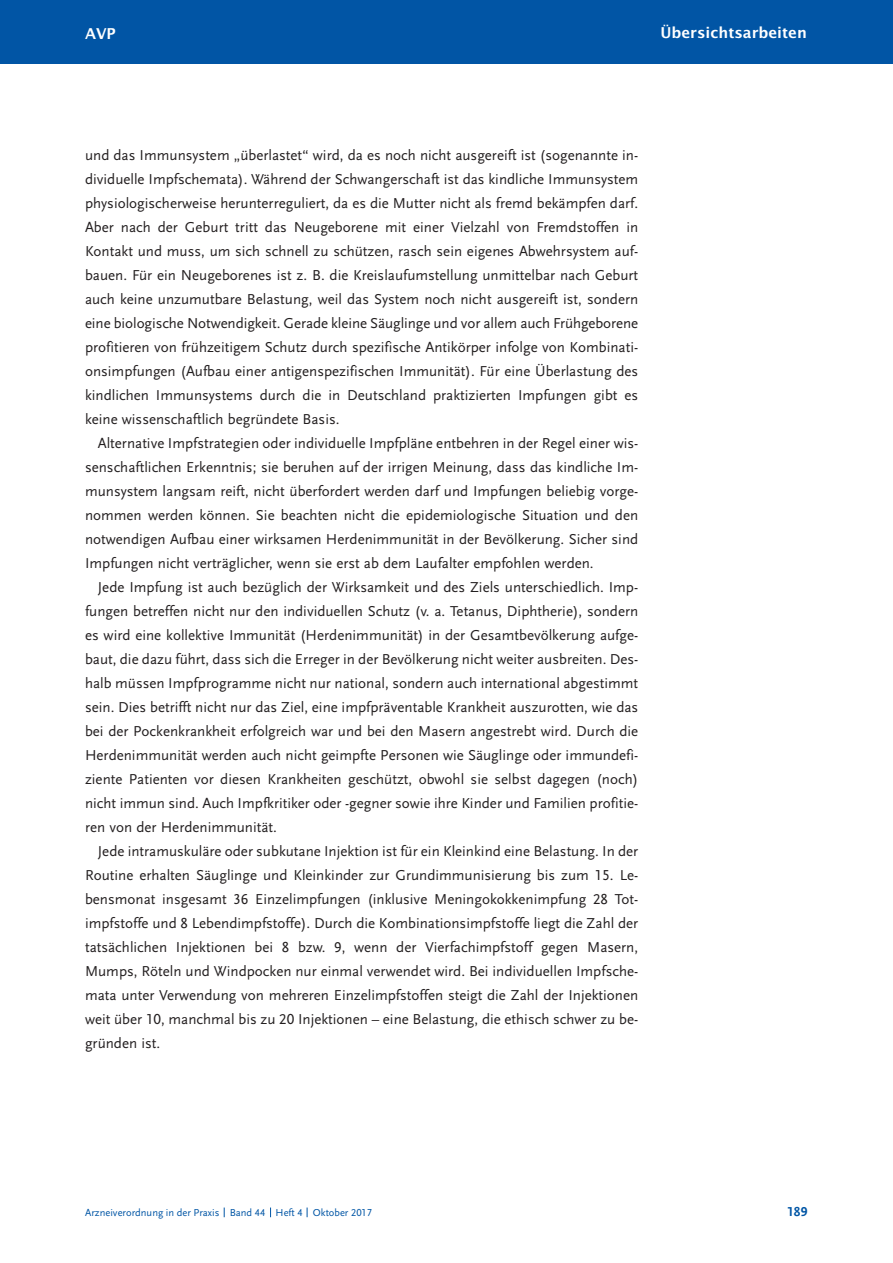
<style>
.page{position:relative;width:893px;height:1263px;background:#fff}
.page>*{position:absolute;margin:0;border:0;box-sizing:border-box;transform-origin:0 0}
.t1{font:15px/24px "Scala Sans LF";color:#231f20;text-align:justify}
.t2{font:600 15px "Lucida Sans";color:#fff}
.t3{font:700 13.5px "Scala Sans LF";color:#0155a5}
.t4{font:10.5px "Scala Sans LF";color:#0155a5}
</style>
<div class="page">
<div style="left:0;top:0;width:892px;height:64px;background:#0155a5"></div>
<p class="t2" style="left:85px;top:25px;width:32px">AVP</p>
<p class="t2" style="left:660px;top:24px;width:148px">Übersichtsarbeiten</p>
<p class="t1" style="left:85px;top:143px;width:555px">und das immunsystem „überlastet“ wird, da es noch nicht ausgereift ist (sogenannte in&shy;dividuelle impfschemata). Während der schwangerschaft ist das kindliche immunsystem physiologischerweise herunterreguliert, da es die Mutter nicht als fremd bekämpfen darf. aber nach der Geburt tritt das neugeborene mit einer Vielzahl von Fremdstoffen in Kontakt und muss, um sich schnell zu schützen, rasch sein eigenes abwehrsystem auf&shy;bauen. Für ein neugeborenes ist z. b. die Kreislaufumstellung unmittelbar nach Geburt auch keine unzumutbare belastung, weil das system noch nicht ausgereift ist, sondern eine biologische notwendigkeit. Gerade kleine säuglinge und vor allem auch Frühgeborene profitieren von frühzeitigem schutz durch spezifische antikörper infolge von Kombinati&shy;onsimpfungen (aufbau einer antigenspezifischen immunität). Für eine Überlastung des kindlichen immunsystems durch die in deutschland praktizierten impfungen gibt es keine wissenschaftlich begründete basis.</p>
<p class="t1" style="left:85px;top:431px;width:555px;text-indent:13px">alternative impfstrategien oder individuelle impfpläne entbehren in der regel einer wis&shy;senschaftlichen Erkenntnis; sie beruhen auf der irrigen Meinung, dass das kindliche im&shy;munsystem langsam reift, nicht überfordert werden darf und impfungen beliebig vorge&shy;nommen werden können. sie beachten nicht die epidemiologische situation und den notwendigen aufbau einer wirksamen herdenimmunität in der bevölkerung. sicher sind impfungen nicht verträglicher, wenn sie erst ab dem laufalter empfohlen werden.</p>
<p class="t1" style="left:85px;top:575px;width:555px;text-indent:13px">Jede impfung ist auch bezüglich der Wirksamkeit und des Ziels unterschiedlich. imp&shy;fungen betreffen nicht nur den individuellen schutz (v. a. tetanus, diphtherie), sondern es wird eine kollektive immunität (herdenimmunität) in der Gesamtbevölkerung aufge&shy;baut, die dazu führt, dass sich die Erreger in der bevölkerung nicht weiter ausbreiten. des&shy;halb müssen impfprogramme nicht nur national, sondern auch international abgestimmt sein. dies betrifft nicht nur das Ziel, eine impfpräventable Krankheit auszurotten, wie das bei der Pockenkrankheit erfolgreich war und bei den Masern angestrebt wird. durch die herdenimmunität werden auch nicht geimpfte Personen wie säuglinge oder immundefi&shy;ziente Patienten vor diesen Krankheiten geschützt, obwohl sie selbst dagegen (noch) nicht immun sind. auch impfkritiker oder -gegner sowie ihre Kinder und Familien profitie&shy;ren von der herdenimmunität.</p>
<p class="t1" style="left:85px;top:839px;width:555px;text-indent:13px">Jede intramuskuläre oder subkutane injektion ist für ein Kleinkind eine belastung. in der routine erhalten säuglinge und Kleinkinder zur Grundimmunisierung bis zum 15. le&shy;bensmonat insgesamt 36 Einzelimpfungen (inklusive Meningokokkenimpfung 28 tot&shy;impfstoffe und 8 lebendimpfstoffe). durch die Kombinationsimpfstoffe liegt die Zahl der tatsächlichen injektionen bei 8 bzw. 9, wenn der Vierfachimpfstoff gegen Masern, Mumps, röteln und Windpocken nur einmal verwendet wird. bei individuellen impfsche&shy;mata unter Verwendung von mehreren Einzelimpfstoffen steigt die Zahl der injektionen weit über 10, manchmal bis zu 20 injektionen – eine belastung, die ethisch schwer zu be&shy;gründen ist.</p>
<p class="t4" style="left:85px;top:1207px;width:288px">arzneiverordnung in der Praxis band 44 heft 4 oktober 2017</p>
<p class="t3" style="left:787px;top:1204px;width:22px">189</p>
</div>
